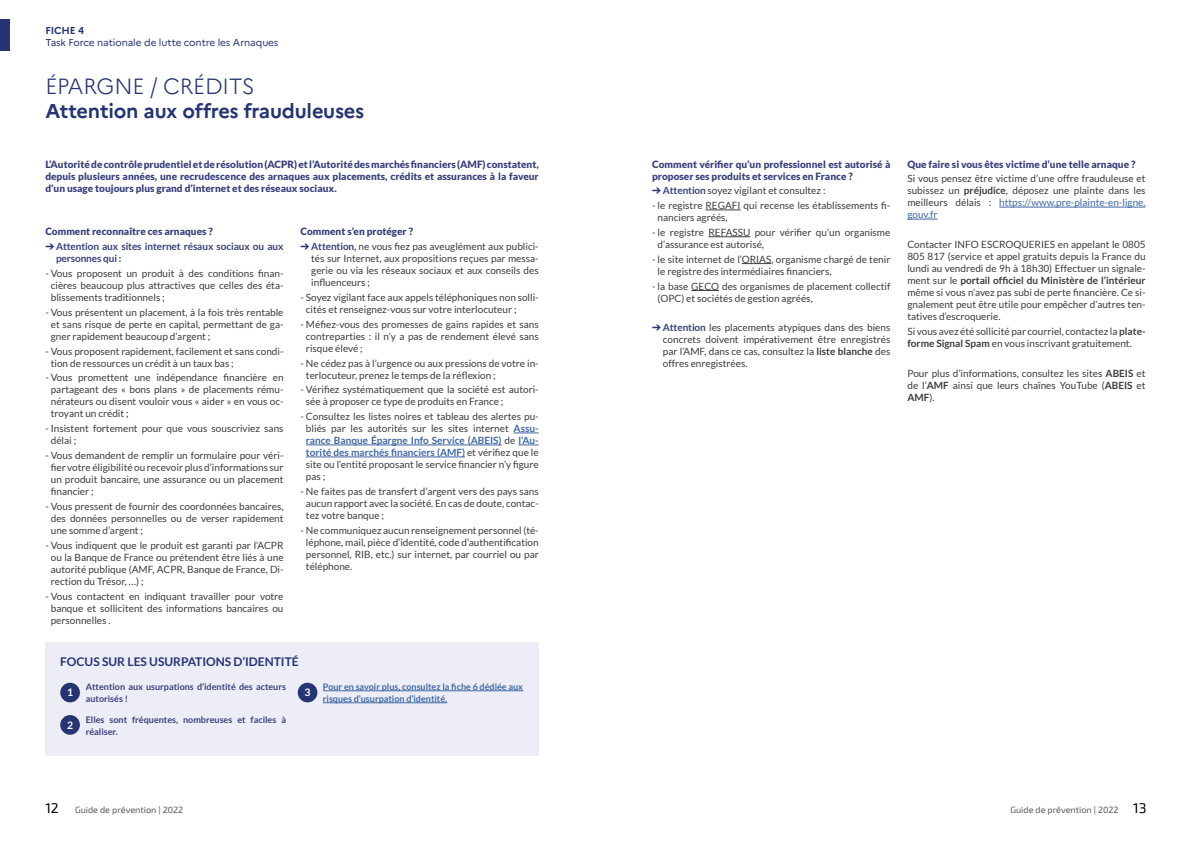
<style>
.page{position:relative;width:1191px;height:842px;background:#fff}
.page>*{position:absolute;margin:0;border:0;box-sizing:border-box;transform-origin:0 0}
.t1{font:300 22px "Marianne";letter-spacing:-.01em;color:#253473}
.t2{font:700 20px "Marianne";letter-spacing:-.01em;color:#253472}
.t3{font:700 12px "Lato";color:#253473}
.t4{font:700 10.4px "Lato";color:#fff}
.t5{font:10px/12px "Lato";color:#3c3c3b;text-align:justify}
.t6{font:900 10px/12px "Lato";color:#3a417d}
.t7{font:700 10px/12px "Lato";letter-spacing:-.01em;color:#3a417d}
.t8{font:10px "Marianne";letter-spacing:-.01em;color:#253473}
.t9{font:700 10px "Marianne";letter-spacing:-.01em;color:#253473}
.t10{font:700 9px/12px "Lato";color:#3a417d}
.t11{font:700 9px/12px "Lato";color:#3f68a5}
.t12{font:9px "Exo 2";color:#575756}
.s1{color:#253473}
.s2{font-weight:700;color:#3a417d}
.s3{font-weight:700;color:#3f68a5}
.s4{font-weight:700}
.s5{color:#3f68a5}
.s6{font-size:14px;color:#000}
</style>
<div class="page">
<hr style="left:705px;top:210px;width:35px;height:1px;background:#3c3c3b">
<hr style="left:708px;top:236px;width:42px;height:1px;background:#3c3c3b">
<svg style="left:742px;top:263px;width:29px;height:1px"></svg>
<svg style="left:691px;top:290px;width:28px;height:1px"></svg>
<hr style="left:999px;top:207px;width:146px;height:1px;background:#3f68a5">
<hr style="left:907px;top:219px;width:30px;height:1px;background:#3f68a5">
<div style="left:45px;top:642px;width:494px;height:113px;background:#ededf7"></div>
<hr style="left:323px;top:690px;width:200px;height:1px;background:#3f68a5">
<hr style="left:323px;top:702px;width:124px;height:1px;background:#3f68a5">
<div style="left:60px;top:683px;width:20px;height:19px;background:#253473;border-radius:50%"></div>
<div style="left:60px;top:715px;width:20px;height:20px;background:#253473;border-radius:50%"></div>
<div style="left:298px;top:683px;width:19px;height:19px;background:#253473;border-radius:50%"></div>
<div style="left:0;top:20px;width:10px;height:31px;background:#253473"></div>
<svg style="left:513px;top:432px;width:26px;height:1px"></svg>
<hr style="left:306px;top:444px;width:195px;height:1px;background:#3f68a5">
<svg style="left:518px;top:444px;width:21px;height:1px"></svg>
<hr style="left:306px;top:456px;width:159px;height:1px;background:#3f68a5">
<p class="t9" style="left:45px;top:24px;width:40px">FICHE 4</p>
<p class="t8" style="left:45px;top:36px;width:234px">Task Force nationale de lutte contre les Arnaques</p>
<h1 class="t1" style="left:45px;top:72px;width:211px">ÉPARGNE / CRÉDITS</h1>
<h2 class="t2" style="left:45px;top:98px;width:320px">Attention aux offres frauduleuses</h2>
<p class="t6" style="left:45px;top:158px;width:495px;text-align:justify">L’Autorité de contrôle prudentiel et de résolution (ACPR) et l’Autorité des marchés financiers (AMF) constatent, depuis plusieurs années, une recrudescence des arnaques aux placements, crédits et assurances à la faveur d’un usage toujours plus grand d’internet et des réseaux sociaux.</p>
<p class="t6" style="left:45px;top:225px;width:169px">Comment reconnaître ces arnaques ?</p>
<p class="t7" style="left:56px;top:240px;width:229px;text-indent:-11px"><span class="s1">➔</span> Attention aux sites internet résaux sociaux ou aux personnes qui :</p>
<p class="t5" style="left:51px;top:267px;width:234px;text-indent:-5px">- Vous proposent un produit à des conditions finan&shy;cières beaucoup plus attractives que celles des éta&shy;blissements traditionnels ;</p>
<p class="t5" style="left:51px;top:306px;width:234px;text-indent:-5px">- Vous présentent un placement, à la fois très rentable et sans risque de perte en capital, permettant de ga&shy;gner rapidement beaucoup d’argent ;</p>
<p class="t5" style="left:51px;top:345px;width:234px;text-indent:-5px">- Vous proposent rapidement, facilement et sans condi&shy;tion de ressources un crédit à un taux bas ;</p>
<p class="t5" style="left:51px;top:372px;width:234px;text-indent:-5px">- Vous promettent une indépendance financière en partageant des « bons plans » de placements rému&shy;nérateurs ou disent vouloir vous « aider » en vous oc&shy;troyant un crédit ;</p>
<p class="t5" style="left:51px;top:423px;width:234px;text-indent:-5px">- Insistent fortement pour que vous souscriviez sans délai ;</p>
<p class="t5" style="left:51px;top:449px;width:234px;text-indent:-5px">- Vous demandent de remplir un formulaire pour véri&shy;fier votre éligibilité ou recevoir plus d’informations sur un produit bancaire, une assurance ou un placement financier ;</p>
<p class="t5" style="left:51px;top:500px;width:234px;text-indent:-5px">- Vous pressent de fournir des coordonnées bancaires, des données personnelles ou de verser rapidement une somme d’argent ;</p>
<p class="t5" style="left:51px;top:539px;width:234px;text-indent:-5px">- Vous indiquent que le produit est garanti par l’ACPR ou la Banque de France ou prétendent être liés à une autorité publique (AMF, ACPR, Banque de France, Di&shy;rection du Trésor, …) ;</p>
<p class="t5" style="left:51px;top:590px;width:234px;text-indent:-5px">- Vous contactent en indiquant travailler pour votre banque et sollicitent des informations bancaires ou personnelles .</p>
<p class="t6" style="left:300px;top:225px;width:114px">Comment s’en protéger ?</p>
<p class="t5" style="left:311px;top:240px;width:229px;text-indent:-11px"><span class="s1">➔</span> <span class="s2">Attention,</span> ne vous fiez pas aveuglément aux publici&shy;tés sur Internet, aux propositions reçues par messa&shy;gerie ou via les réseaux sociaux et aux conseils des influenceurs ;</p>
<p class="t5" style="left:306px;top:291px;width:234px;text-indent:-5px">- Soyez vigilant face aux appels téléphoniques non solli&shy;cités et renseignez-vous sur votre interlocuteur ;</p>
<p class="t5" style="left:306px;top:318px;width:234px;text-indent:-5px">- Méfiez-vous des promesses de gains rapides et sans contreparties : il n’y a pas de rendement élevé sans risque élevé ;</p>
<p class="t5" style="left:306px;top:357px;width:234px;text-indent:-5px">- Ne cédez pas à l’urgence ou aux pressions de votre in&shy;terlocuteur, prenez le temps de la réflexion ;</p>
<p class="t5" style="left:306px;top:384px;width:234px;text-indent:-5px">- Vérifiez systématiquement que la société est autori&shy;sée à proposer ce type de produits en France ;</p>
<p class="t5" style="left:306px;top:411px;width:234px;text-indent:-5px">- Consultez les listes noires et tableau des alertes pu&shy;bliés par les autorités sur les sites internet <span class="s3">Assu&shy;rance Banque Épargne Info Service (ABEIS)</span> de <span class="s3">l’Au&shy;torité des marchés financiers (AMF)</span> et vérifiez que le site ou l’entité proposant le service financier n’y figure pas ;</p>
<p class="t5" style="left:306px;top:485px;width:234px;text-indent:-5px">- Ne faites pas de transfert d’argent vers des pays sans aucun rapport avec la société. En cas de doute, contac&shy;tez votre banque ;</p>
<p class="t5" style="left:306px;top:524px;width:234px;text-indent:-5px">- Ne communiquez aucun renseignement personnel (té&shy;léphone, mail, pièce d’identité, code d’authentification personnel, RIB, etc.) sur internet, par courriel ou par téléphone.</p>
<p class="t3" style="left:60px;top:655px;width:240px">FOCUS SUR LES USURPATIONS D’IDENTITÉ</p>
<p class="t4" style="left:67px;top:687px;width:8px">1</p>
<p class="t4" style="left:67px;top:719px;width:8px">2</p>
<p class="t10" style="left:86px;top:681px;width:202px">Attention aux usurpations d’identité des acteurs autorisés !</p>
<p class="t10" style="left:86px;top:713px;width:202px">Elles sont fréquentes, nombreuses et faciles à réaliser.</p>
<p class="t4" style="left:304px;top:687px;width:8px">3</p>
<p class="t11" style="left:323px;top:681px;width:202px">Pour en savoir plus, consultez la fiche 6 dédiée aux risques d’usurpation d’identité.</p>
<p class="t6" style="left:652px;top:158px;width:240px">Comment vérifier qu’un professionnel est autorisé à proposer ses produits et services en France ?</p>
<p class="t5" style="left:652px;top:185px;width:175px"><span class="s1">➔</span> <span class="s2">Attention</span> soyez vigilant et consultez :</p>
<p class="t5" style="left:657px;top:200px;width:234px;text-indent:-5px">- le registre REGAFI qui recense les établissements fi&shy;nanciers agréés,</p>
<p class="t5" style="left:657px;top:226px;width:234px;text-indent:-5px">- le registre REFASSU pour vérifier qu’un organisme d’assurance est autorisé,</p>
<p class="t5" style="left:657px;top:253px;width:234px;text-indent:-5px">- le site internet de l’ORIAS, organisme chargé de tenir le registre des intermédiaires financiers,</p>
<p class="t5" style="left:657px;top:280px;width:234px;text-indent:-5px">- la base GECO des organismes de placement collectif (OPC) et sociétés de gestion agréés,</p>
<p class="t5" style="left:663px;top:322px;width:229px;text-indent:-11px"><span class="s1">➔</span> <span class="s2">Attention</span> les placements atypiques dans des biens concrets doivent impérativement être enregistrés par l’AMF, dans ce cas, consultez la <span class="s4">liste blanche</span> des offres enregistrées.</p>
<p class="t6" style="left:907px;top:158px;width:229px">Que faire si vous êtes victime d’une telle arnaque ?</p>
<p class="t5" style="left:907px;top:173px;width:240px">Si vous pensez être victime d’une offre frauduleuse et subissez un <span class="s4">préjudice</span>, déposez une plainte dans les meilleurs délais : <span class="s5">https://www.pre-plainte-en-ligne. gouv.fr</span></p>
<p class="t5" style="left:907px;top:238px;width:240px">Contacter INFO ESCROQUERIES en appelant le 0805<br>805 817 (service et appel gratuits depuis la France du lundi au vendredi de 9h à 18h30) Effectuer un signale&shy;ment sur le <span class="s4">portail officiel du Ministère de l’intérieur </span>même si vous n’avez pas subi de perte financière. Ce si&shy;gnalement peut être utile pour empêcher d’autres ten&shy;tatives d’escroquerie.</p>
<p class="t5" style="left:907px;top:325px;width:240px">Si vous avez été sollicité par courriel, contactez la <span class="s4">plate&shy;forme Signal Spam</span> en vous inscrivant gratuitement.</p>
<p class="t5" style="left:907px;top:367px;width:240px">Pour plus d’informations, consultez les sites <span class="s4">ABEIS</span> et de l’<span class="s4">AMF</span> ainsi que leurs chaînes YouTube (<span class="s4">ABEIS</span> et <span class="s4">AMF</span>).</p>
<p class="t12" style="left:45px;top:804px;width:139px"><span class="s6">12</span> Guide de prévention | 2022</p>
<p class="t12" style="left:1010px;top:804px;width:137px">Guide de prévention | 2022 <span class="s6">13</span></p>
</div>
